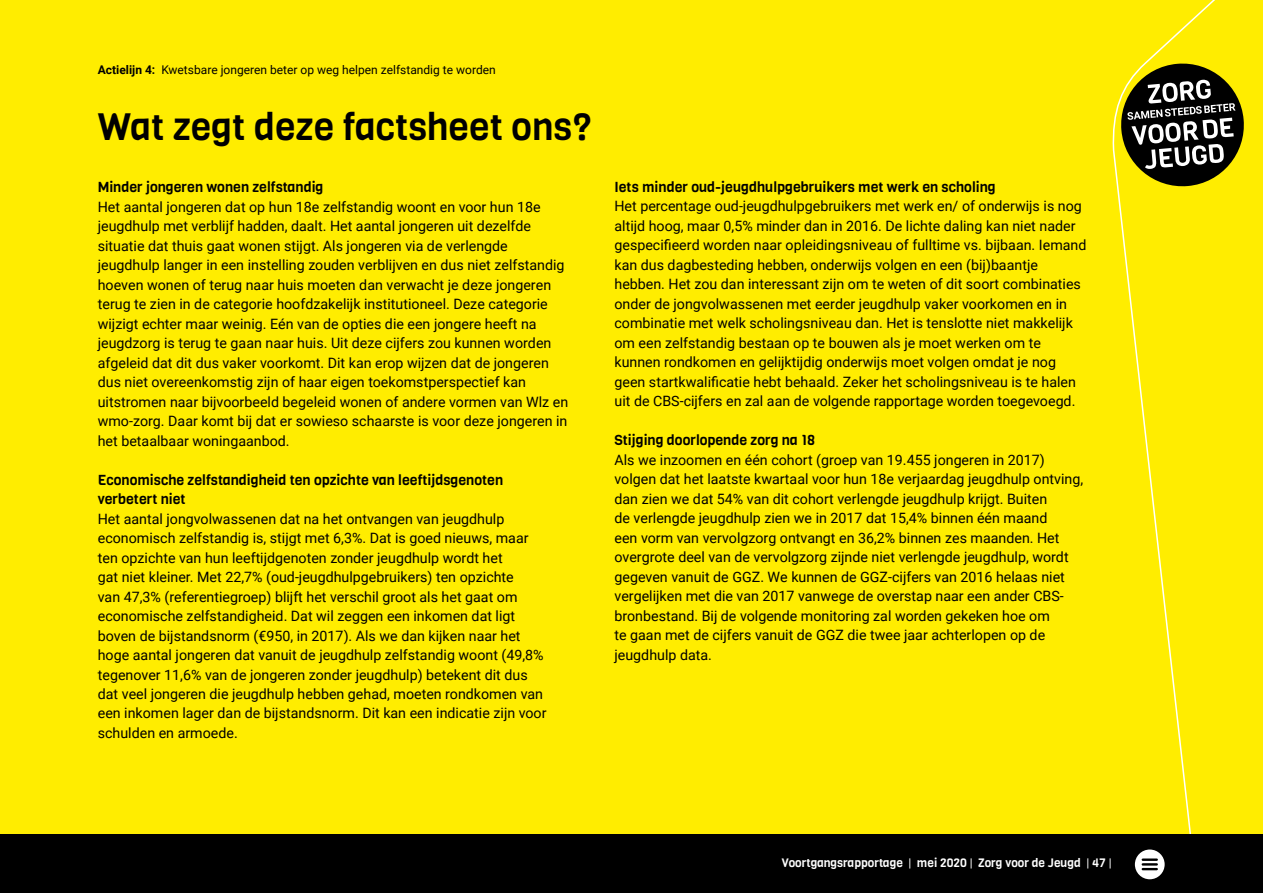
<style>
.page{position:relative;width:1263px;height:893px;background:#ffed00}
.page>*{position:absolute;margin:0;border:0;box-sizing:border-box;transform-origin:0 0}
.F_Hoofdkop{font:37.5px "Viga";color:#000}
.Plat{font:14.25px/19.5px "Roboto";color:#000}
.Alinea_kop{font:14.25px "Viga";color:#000}
.t1{font:12px "Roboto";color:#000}
.t2{font:12px "Viga";color:#fff}
.s1{font-weight:700}
.s2{font-family:"Roboto"}
</style>
<div class="page">
<svg style="left:1112px;top:0;width:103px;height:834px"></svg>
<svg style="left:1121px;top:64px;width:123px;height:122px"></svg>
<div style="left:0;top:834px;width:1263px;height:59px;background:#000"></div>
<svg style="left:1135px;top:849px;width:30px;height:30px"></svg>
<hr style="left:1143px;top:858px;width:14px;height:3px;background:#000">
<hr style="left:1143px;top:863px;width:14px;height:3px;background:#000">
<svg style="left:1143px;top:868px;width:14px;height:2px"></svg>
<p class="t1" style="left:98px;top:61px;width:399px"><span class="s1">Actielijn 4:</span> Kwetsbare jongeren beter op weg helpen zelfstandig te worden</p>
<p class="F_Hoofdkop" style="left:98px;top:102px;width:496px">Wat zegt deze factsheet ons?</p>
<p class="Alinea_kop" style="left:98px;top:178px;width:227px">Minder jongeren wonen zelfstandig</p>
<p class="Plat" style="left:98px;top:196px;width:472px">Het aantal jongeren dat op hun 18e zelfstandig woont en voor hun 18e jeugdhulp met verblijf hadden, daalt. Het aantal jongeren uit dezelfde situatie dat thuis gaat wonen stijgt. Als jongeren via de verlengde jeugdhulp langer in een instelling zouden verblijven en dus niet zelfstandig hoeven wonen of terug naar huis moeten dan verwacht je deze jongeren terug te zien in de categorie hoofdzakelijk institutioneel. Deze categorie wijzigt echter maar weinig. Eén van de opties die een jongere heeft na jeugdzorg is terug te gaan naar huis. Uit deze cijfers zou kunnen worden afgeleid dat dit dus vaker voorkomt. Dit kan erop wijzen dat de jongeren dus niet overeenkomstig zijn of haar eigen toekomstperspectief kan uitstromen naar bijvoorbeeld begeleid wonen of andere vormen van Wlz en wmo-zorg. Daar komt bij dat er sowieso schaarste is voor deze jongeren in het betaalbaar woningaanbod.</p>
<p class="Alinea_kop" style="left:98px;top:470px;width:407px">Economische zelfstandigheid ten opzichte van leeftijdsgenoten</p>
<p class="Alinea_kop" style="left:98px;top:490px;width:89px">verbetert niet</p>
<p class="Plat" style="left:98px;top:508px;width:450px">Het aantal jongvolwassenen dat na het ontvangen van jeugdhulp economisch zelfstandig is, stijgt met 6,3%. Dat is goed nieuws, maar ten opzichte van hun leeftijdgenoten zonder jeugdhulp wordt het<br>gat niet kleiner. Met 22,7% (oud-jeugdhulpgebruikers) ten opzichte<br>van 47,3% (referentiegroep) blijft het verschil groot als het gaat om economische zelfstandigheid. Dat wil zeggen een inkomen dat ligt boven de bijstandsnorm (€950, in 2017). Als we dan kijken naar het hoge aantal jongeren dat vanuit de jeugdhulp zelfstandig woont (49,8% tegenover 11,6% van de jongeren zonder jeugdhulp) betekent dit dus dat veel jongeren die jeugdhulp hebben gehad, moeten rondkomen van een inkomen lager dan de bijstandsnorm. Dit kan een indicatie zijn voor schulden en armoede.</p>
<p class="Alinea_kop" style="left:614px;top:177px;width:383px">Iets minder oud-jeugdhulpgebruikers met werk en scholing</p>
<p class="Plat" style="left:614px;top:196px;width:473px">Het percentage oud-jeugdhulpgebruikers met werk en/ of onderwijs is nog altijd hoog, maar 0,5% minder dan in 2016. De lichte daling kan niet nader gespecifieerd worden naar opleidingsniveau of fulltime vs. bijbaan. Iemand kan dus dagbesteding hebben, onderwijs volgen en een (bij)baantje hebben. Het zou dan interessant zijn om te weten of dit soort combinaties onder de jongvolwassenen met eerder jeugdhulp vaker voorkomen en in combinatie met welk scholingsniveau dan. Het is tenslotte niet makkelijk om een zelfstandig bestaan op te bouwen als je moet werken om te kunnen rondkomen en gelijktijdig onderwijs moet volgen omdat je nog geen startkwalificatie hebt behaald. Zeker het scholingsniveau is te halen uit de CBS-cijfers en zal aan de volgende rapportage worden toegevoegd.</p>
<p class="Alinea_kop" style="left:614px;top:431px;width:202px">Stijging doorlopende zorg na 18</p>
<p class="Plat" style="left:614px;top:450px;width:470px">Als we inzoomen en één cohort (groep van 19.455 jongeren in 2017) volgen dat het laatste kwartaal voor hun 18e verjaardag jeugdhulp ontving, dan zien we dat 54% van dit cohort verlengde jeugdhulp krijgt. Buiten<br>de verlengde jeugdhulp zien we in 2017 dat 15,4% binnen één maand<br>een vorm van vervolgzorg ontvangt en 36,2% binnen zes maanden. Het overgrote deel van de vervolgzorg zijnde niet verlengde jeugdhulp, wordt gegeven vanuit de GGZ. We kunnen de GGZ-cijfers van 2016 helaas niet vergelijken met die van 2017 vanwege de overstap naar een ander CBS&shy;bronbestand. Bij de volgende monitoring zal worden gekeken hoe om<br>te gaan met de cijfers vanuit de GGZ die twee jaar achterlopen op de jeugdhulp data.</p>
<p class="t2" style="left:782px;top:855px;width:331px">Voortgangsrapportage <span class="s2">|</span> mei 2020 <span class="s2">|</span> Zorg voor de Jeugd <span class="s2">|</span> 47 <span class="s2">|</span></p>
</div>
